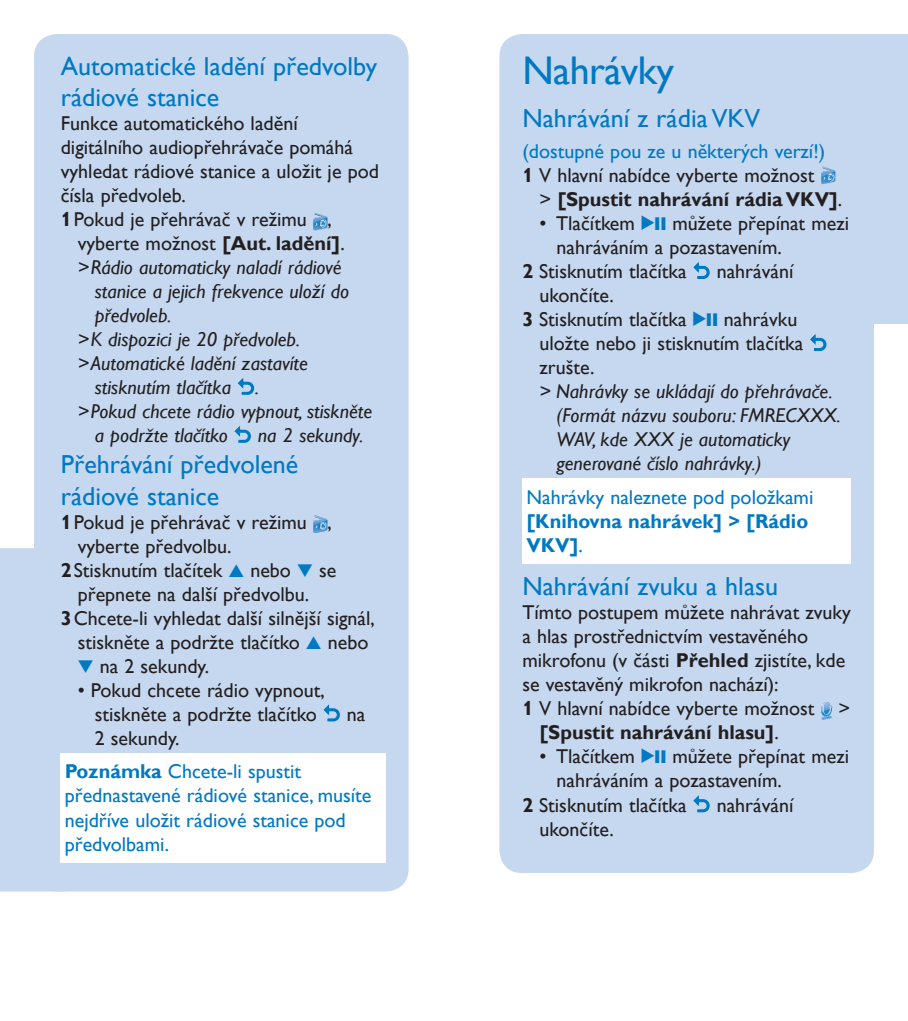
<style>
.page{position:relative;width:908px;height:1021px;background:#fff}
.page>*{position:absolute;margin:0;border:0;box-sizing:border-box;transform-origin:0 0}
.t1{font:40px "Gill Sans Alt One WGL";letter-spacing:-.015em;color:#0079c2}
.t2{font:26px/31.2px "Gill Sans Alt One WGL";color:#0079c2}
.t3{font:20px/24px "Gill Sans Alt One WGL";color:#231f20;text-align:center}
.t4{font:italic 20px "Gill Sans Alt One WGL";color:#231f20}
.t5{font:20px/24px "Gill Sans Alt One WGL";color:#0079c2}
.t6{font:700 20px "Gill Sans Alt One WGL";color:#231f20}
.t7{font:700 20px/24px "Gill Sans Alt One WGL";color:#0079c2}
.s1{font-weight:700}
.s2{font-family:"Gill Alt One"}
.s3{font-family:"Audio Four 4";color:#0079c2}
.s4{color:#231f20}
.s5{font-weight:400}
</style>
<div class="page">
<div style="left:0;top:548px;width:52px;height:343px;background:#c6d8ef"></div>
<div style="left:34px;top:34px;width:374px;height:857px;background:#c6d8ef;border-radius:23px"></div>
<img style="left:313px;top:213px;width:14px;height:17px">
<img style="left:313px;top:515px;width:14px;height:18px">
<div style="left:61px;top:752px;width:325px;height:110px;background:#fff"></div>
<div style="left:855px;top:34px;width:52px;height:290px;background:#c6d8ef"></div>
<div style="left:499px;top:34px;width:374px;height:839px;background:#c6d8ef;border-radius:23px"></div>
<img style="left:820px;top:166px;width:15px;height:18px">
<div style="left:522px;top:478px;width:328px;height:86px;background:#fff"></div>
<img style="left:820px;top:702px;width:12px;height:17px">
<svg style="left:237px;top:377px;width:18px;height:18px"></svg>
<svg style="left:234px;top:426px;width:17px;height:17px"></svg>
<svg style="left:323px;top:704px;width:17px;height:18px"></svg>
<svg style="left:693px;top:262px;width:17px;height:17px"></svg>
<svg style="left:810px;top:334px;width:17px;height:17px"></svg>
<svg style="left:693px;top:795px;width:17px;height:18px"></svg>
<h2 class="t2" style="left:61px;top:50px;width:318px">Automatické ladění předvolby rádiové stanice</h2>
<p class="t3" style="left:61px;top:111px;width:238px">Funkce automatického ladění</p>
<p class="t3" style="left:61px;top:135px;width:294px">digitálního audiopřehrávače pomáhá</p>
<p class="t3" style="left:61px;top:159px;width:319px">vyhledat rádiové stanice a uložit je pod</p>
<p class="t3" style="left:61px;top:183px;width:127px">čísla předvoleb.</p>
<p class="t3" style="left:61px;top:207px;width:272px"><span class="s1">1</span>Pokud je přehrávač v režimu ,</p>
<p class="t3" style="left:78px;top:231px;width:268px">vyberte možnost <span class="s1">[Aut. ladění]</span>.</p>
<p class="t4" style="left:78px;top:253px;width:265px"><span class="s2">&gt;</span>Rádio automaticky naladí rádiové</p>
<p class="t4" style="left:95px;top:277px;width:256px">stanice a jejich frekvence uloží do</p>
<p class="t4" style="left:95px;top:301px;width:78px">předvoleb.</p>
<p class="t4" style="left:78px;top:325px;width:223px"><span class="s2">&gt;</span>K dispozici je 20 předvoleb.</p>
<p class="t4" style="left:78px;top:349px;width:231px"><span class="s2">&gt;</span>Automatické ladění zastavíte</p>
<p class="t4" style="left:95px;top:373px;width:166px">stisknutím tlačítka .</p>
<p class="t4" style="left:78px;top:397px;width:296px"><span class="s2">&gt;</span>Pokud chcete rádio vypnout, stiskněte</p>
<p class="t4" style="left:95px;top:421px;width:134px">a podržte tlačítko</p>
<p class="t4" style="left:258px;top:421px;width:107px">na 2 sekundy.</p>
<h2 class="t2" style="left:61px;top:448px;width:239px">Přehrávání předvolené rádiové stanice</h2>
<p class="t3" style="left:61px;top:509px;width:272px"><span class="s1">1</span>Pokud je přehrávač v režimu ,</p>
<p class="t3" style="left:78px;top:533px;width:155px">vyberte předvolbu.</p>
<p class="t3" style="left:61px;top:557px;width:277px"><span class="s1">2</span>Stisknutím tlačítek <span class="s3">3</span> nebo <span class="s3">4</span> se</p>
<p class="t3" style="left:78px;top:581px;width:233px">přepnete na další předvolbu.</p>
<p class="t3" style="left:61px;top:605px;width:315px"><span class="s1">3</span>Chcete-li vyhledat další silnější signál,</p>
<p class="t3" style="left:78px;top:629px;width:292px">stiskněte a podržte tlačítko <span class="s3">3</span> nebo</p>
<p class="t3" style="left:78px;top:653px;width:133px"><span class="s3">4</span> na 2 sekundy.</p>
<p class="t3" style="left:78px;top:677px;width:248px">• Pokud chcete rádio vypnout, stiskněte a podržte tlačítko</p>
<p class="t3" style="left:347px;top:701px;width:20px">na</p>
<p class="t5" style="left:65px;top:720px;width:238px;line-height:34px;text-indent:30px"><span class="s4">2 sekundy.<br></span><span class="s1">Poznámka</span> Chcete-li spustit</p>
<p class="t5" style="left:65px;top:783px;width:308px">přednastavené rádiové stanice, musíte nejdříve uložit rádiové stanice pod předvolbami.</p>
<h1 class="t1" style="left:522px;top:43px;width:153px">Nahrávky</h1>
<h2 class="t2" style="left:522px;top:102px;width:239px">Nahrávání z rádia VKV</h2>
<p class="t5" style="left:522px;top:139px;width:304px">(dostupné pou ze u některých verzí!)</p>
<p class="t3" style="left:522px;top:163px;width:293px"><span class="s1">1</span> V hlavní nabídce vyberte možnost</p>
<p class="t6" style="left:539px;top:186px;width:304px"><span class="s5">&gt;</span> [Spustit nahrávání rádia VKV]<span class="s5">.</span></p>
<p class="t3" style="left:539px;top:211px;width:311px">• Tlačítkem <span class="s3">2;</span> můžete přepínat mezi</p>
<p class="t3" style="left:556px;top:235px;width:227px">nahráváním a pozastavením.</p>
<p class="t3" style="left:522px;top:259px;width:165px"><span class="s1">2</span> Stisknutím tlačítka</p>
<p class="t3" style="left:716px;top:259px;width:78px">nahrávání</p>
<p class="t3" style="left:539px;top:283px;width:76px">ukončíte.</p>
<p class="t3" style="left:522px;top:307px;width:276px"><span class="s1">3</span> Stisknutím tlačítka <span class="s3">2;</span> nahrávku</p>
<p class="t3" style="left:539px;top:331px;width:265px">uložte nebo ji stisknutím tlačítka</p>
<p class="t3" style="left:539px;top:355px;width:56px">zrušte.</p>
<p class="t4" style="left:539px;top:377px;width:294px"><span class="s2">&gt;</span> Nahrávky se ukládají do přehrávače.</p>
<p class="t4" style="left:556px;top:401px;width:285px">(Formát názvu souboru: FMRECXXX.</p>
<p class="t4" style="left:556px;top:425px;width:235px">WAV, kde XXX je automaticky</p>
<p class="t4" style="left:556px;top:449px;width:206px">generované číslo nahrávky.)</p>
<p class="t5" style="left:526px;top:485px;width:288px">Nahrávky naleznete pod položkami</p>
<p class="t7" style="left:526px;top:509px;width:283px">[Knihovna nahrávek] &gt; [Rádio<br>VKV]<span class="s5">.</span></p>
<h2 class="t2" style="left:522px;top:570px;width:257px">Nahrávání zvuku a hlasu</h2>
<p class="t3" style="left:522px;top:600px;width:330px">Tímto postupem můžete nahrávat zvuky</p>
<p class="t3" style="left:522px;top:624px;width:287px">a hlas prostřednictvím vestavěného</p>
<p class="t3" style="left:522px;top:648px;width:324px">mikrofonu (v části <span class="s1">Přehled</span> zjistíte, kde</p>
<p class="t3" style="left:522px;top:672px;width:257px">se vestavěný mikrofon nachází):</p>
<p class="t3" style="left:522px;top:696px;width:329px"><span class="s1">1</span> V hlavní nabídce vyberte možnost &gt;</p>
<p class="t6" style="left:539px;top:719px;width:241px">[Spustit nahrávání hlasu]<span class="s5">.</span></p>
<p class="t3" style="left:539px;top:744px;width:311px">• Tlačítkem <span class="s3">2;</span> můžete přepínat mezi</p>
<p class="t3" style="left:556px;top:768px;width:227px">nahráváním a pozastavením.</p>
<p class="t3" style="left:522px;top:792px;width:165px"><span class="s1">2</span> Stisknutím tlačítka</p>
<p class="t3" style="left:716px;top:792px;width:78px">nahrávání</p>
<p class="t3" style="left:539px;top:816px;width:76px">ukončíte.</p>
</div>
